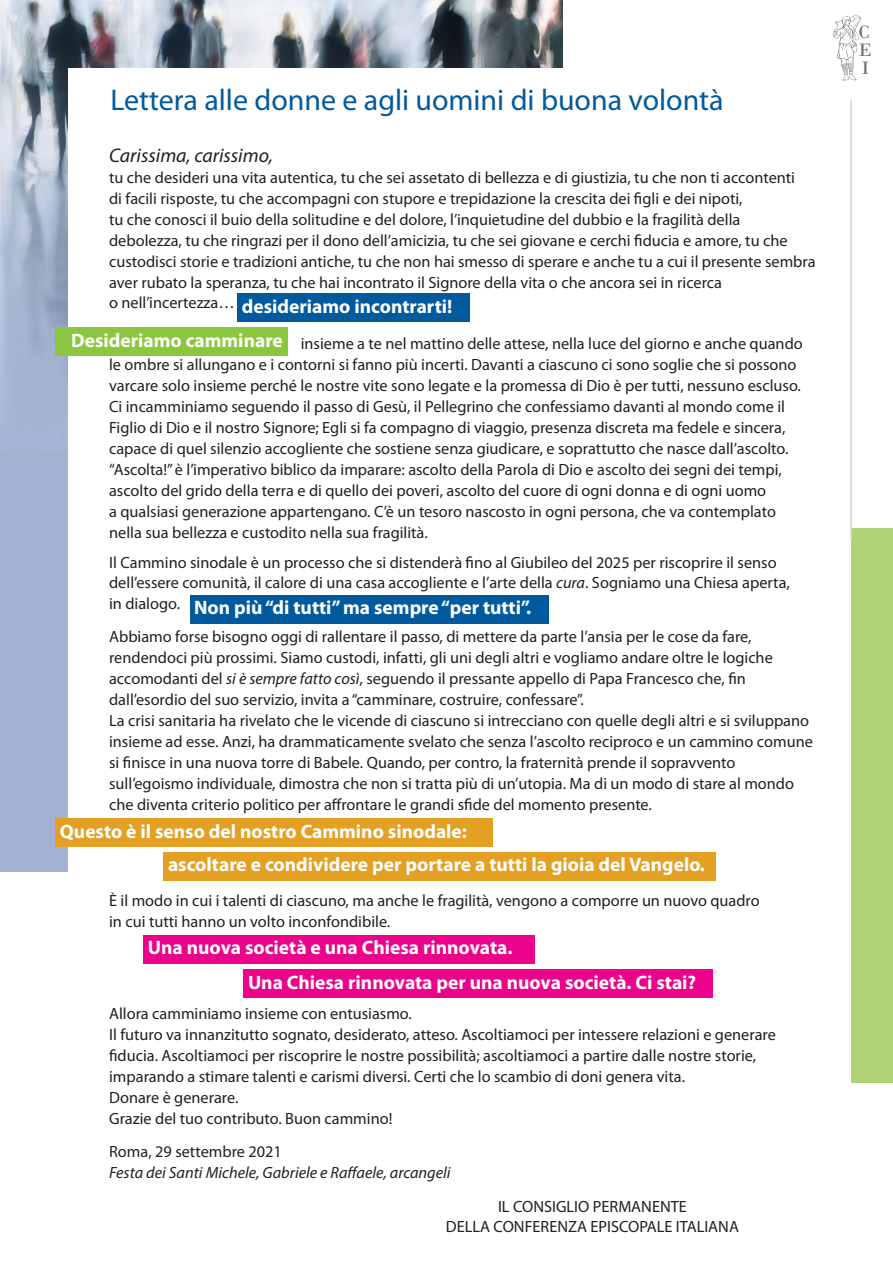
<style>
.page{position:relative;width:893px;height:1263px;background:#fff}
.page>*{position:absolute;margin:0;border:0;box-sizing:border-box;transform-origin:0 0}
.t1{font:30px "Myriad Pro";color:#015a9d}
.Testo{font:italic 19.8px "Myriad Pro";color:#231f20}
.Testo-2{font:700 19.5px "Myriad Pro";color:#fff}
.t2{font:18.9px/18px "Bodoni";color:#231f20;text-align:justify}
.Testo-3{font:16.35px/21px "Myriad Pro";color:#231f20}
.Testo-4{font:italic 16.35px "Myriad Pro";color:#231f20}
.s1{font-style:italic}
</style>
<div class="page">
<div style="left:0;top:0;width:562px;height:871px;background:#a4b1d4"></div>
<img style="left:0;top:0;width:562px;height:394px">
<div style="left:851px;top:528px;width:42px;height:554px;background:#aed475"></div>
<hr style="left:850px;top:100px;width:2px;height:442px;background:#d1d2d4">
<div style="left:68px;top:68px;width:509px;height:860px;background:#fff"></div>
<div style="left:237px;top:293px;width:233px;height:29px;background:#015a9d"></div>
<div style="left:55px;top:328px;width:232px;height:28px;background:#8bc63e"></div>
<div style="left:190px;top:595px;width:358px;height:29px;background:#015a9d"></div>
<div style="left:55px;top:818px;width:437px;height:29px;background:#e3a023"></div>
<div style="left:143px;top:935px;width:391px;height:28px;background:#ed028c"></div>
<div style="left:163px;top:852px;width:552px;height:28px;background:#e3a023"></div>
<div style="left:243px;top:969px;width:470px;height:29px;background:#ed028c"></div>
<svg style="left:833px;top:15px;width:28px;height:65px"></svg>
<p class="t1" style="left:110px;top:81px;width:615px">Lettera alle donne e agli uomini di buona volontà</p>
<p class="Testo" style="left:109px;top:143px;width:165px">Carissima, carissimo,</p>
<p class="Testo-3" style="left:109px;top:167px;width:708px">tu che desideri una vita autentica, tu che sei assetato di bellezza e di giustizia, tu che non ti accontenti<br>di facili risposte, tu che accompagni con stupore e trepidazione la crescita dei figli e dei nipoti,<br>tu che conosci il buio della solitudine e del dolore, l’inquietudine del dubbio e la fragilità della debolezza, tu che ringrazi per il dono dell’amicizia, tu che sei giovane e cerchi fiducia e amore, tu che custodisci storie e tradizioni antiche, tu che non hai smesso di sperare e anche tu a cui il presente sembra aver rubato la speranza, tu che hai incontrato il Signore della vita o che ancora sei in ricerca<br>o nell’incertezza…</p>
<p class="Testo-3" style="left:109px;top:333px;width:695px;text-indent:192px">insieme a te nel mattino delle attese, nella luce del giorno e anche quando le ombre si allungano e i contorni si fanno più incerti. Davanti a ciascuno ci sono soglie che si possono varcare solo insieme perché le nostre vite sono legate e la promessa di Dio è per tutti, nessuno escluso.</p>
<p class="Testo-3" style="left:109px;top:396px;width:681px">Ci incamminiamo seguendo il passo di Gesù, il Pellegrino che confessiamo davanti al mondo come il Figlio di Dio e il nostro Signore; Egli si fa compagno di viaggio, presenza discreta ma fedele e sincera, capace di quel silenzio accogliente che sostiene senza giudicare, e soprattutto che nasce dall’ascolto. “Ascolta!” è l’imperativo biblico da imparare: ascolto della Parola di Dio e ascolto dei segni dei tempi, ascolto del grido della terra e di quello dei poveri, ascolto del cuore di ogni donna e di ogni uomo<br>a qualsiasi generazione appartengano. C’è un tesoro nascosto in ogni persona, che va contemplato nella sua bellezza e custodito nella sua fragilità.</p>
<p class="Testo-3" style="left:109px;top:551px;width:682px">Il Cammino sinodale è un processo che si distenderà fino al Giubileo del 2025 per riscoprire il senso dell’essere comunità, il calore di una casa accogliente e l’arte della <span class="s1">cura</span>. Sogniamo una Chiesa aperta, in dialogo.</p>
<p class="Testo-3" style="left:109px;top:626px;width:665px">Abbiamo forse bisogno oggi di rallentare il passo, di mettere da parte l’ansia per le cose da fare, rendendoci più prossimi. Siamo custodi, infatti, gli uni degli altri e vogliamo andare oltre le logiche accomodanti del <span class="s1">si è sempre fatto così</span>, seguendo il pressante appello di Papa Francesco che, fin dall’esordio del suo servizio, invita a “camminare, costruire, confessare”.</p>
<p class="Testo-3" style="left:109px;top:710px;width:705px">La crisi sanitaria ha rivelato che le vicende di ciascuno si intrecciano con quelle degli altri e si sviluppano insieme ad esse. Anzi, ha drammaticamente svelato che senza l’ascolto reciproco e un cammino comune si finisce in una nuova torre di Babele. Quando, per contro, la fraternità prende il sopravvento sull’egoismo individuale, dimostra che non si tratta più di un’utopia. Ma di un modo di stare al mondo che diventa criterio politico per affrontare le grandi sfide del momento presente.</p>
<p class="Testo-2" style="left:242px;top:293px;width:212px">desideriamo incontrarti!</p>
<p class="Testo-2" style="left:71px;top:327px;width:213px">Desideriamo camminare</p>
<p class="Testo-2" style="left:194px;top:595px;width:339px">Non più “di tutti” ma sempre “per tutti”.</p>
<p class="Testo-2" style="left:60px;top:818px;width:409px">Questo è il senso del nostro Cammino sinodale:</p>
<p class="Testo-2" style="left:168px;top:852px;width:538px">ascoltare e condividere per portare a tutti la gioia del Vangelo.</p>
<p class="Testo-3" style="left:109px;top:889px;width:652px">È il modo in cui i talenti di ciascuno, ma anche le fragilità, vengono a comporre un nuovo quadro in cui tutti hanno un volto inconfondibile.</p>
<p class="Testo-2" style="left:148px;top:935px;width:366px">Una nuova società e una Chiesa rinnovata.</p>
<p class="Testo-2" style="left:248px;top:969px;width:450px">Una Chiesa rinnovata per una nuova società. Ci stai?</p>
<p class="Testo-3" style="left:109px;top:1003px;width:304px">Allora camminiamo insieme con entusiasmo.</p>
<p class="Testo-3" style="left:109px;top:1024px;width:668px">Il futuro va innanzitutto sognato, desiderato, atteso. Ascoltiamoci per intessere relazioni e generare fiducia. Ascoltiamoci per riscoprire le nostre possibilità; ascoltiamoci a partire dalle nostre storie, imparando a stimare talenti e carismi diversi. Certi che lo scambio di doni genera vita.<br>Donare è generare.</p>
<p class="Testo-3" style="left:109px;top:1108px;width:285px">Grazie del tuo contributo. Buon cammino!</p>
<p class="Testo-3" style="left:109px;top:1141px;width:174px">Roma, 29 settembre 2021</p>
<p class="Testo-4" style="left:109px;top:1162px;width:343px">Festa dei Santi Michele, Gabriele e Raffaele, arcangeli</p>
<p class="Testo-3" style="left:498px;top:1195px;width:190px">IL CONSIGLIO PERMANENTE</p>
<p class="Testo-3" style="left:446px;top:1216px;width:295px">DELLA CONFERENZA EPISCOPALE ITALIANA</p>
<p class="t2" style="left:859px;top:23px;width:15px">C E I</p>
</div>
